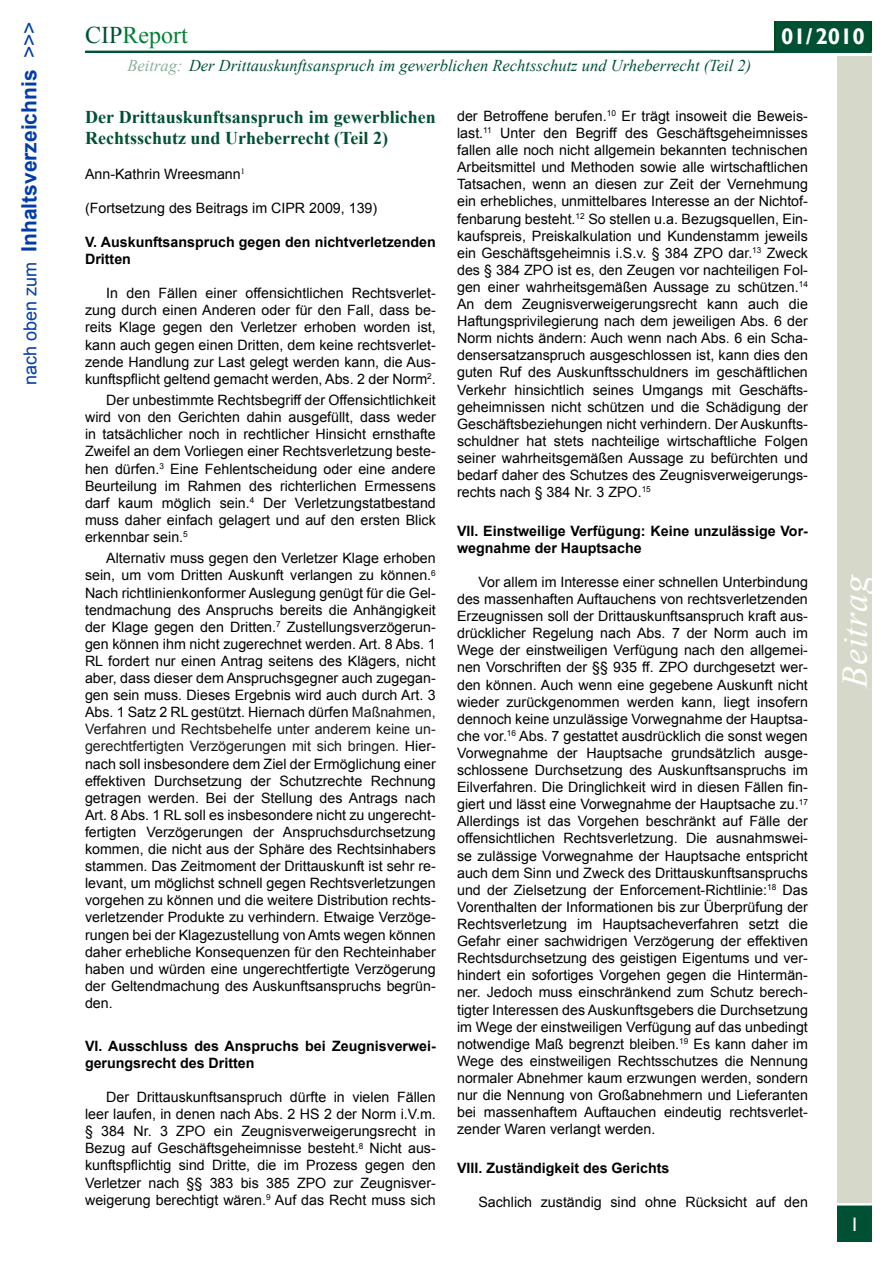
<style>
.page{position:relative;width:893px;height:1263px;background:#fff}
.page>*{position:absolute;margin:0;border:0;box-sizing:border-box;transform-origin:0 0}
.t1{font:italic 36px "Times New Roman";color:#fff}
.t2{font:24px "Times New Roman";color:#008035}
.t3{font:700 22.5px "Gill Sans";color:#fff}
.t4{font:700 21px "Arial";color:#003da9}
.t5{font:19.5px "Gill Sans";color:#fff}
.t6{font:700 18px/21.6px "Times New Roman";color:#005133}
.t7{font:italic 16.5px "Times New Roman";color:#005133}
.t8{font:14.25px/17.1px "Arial";color:#000;text-align:justify}
.t9{font:700 14.25px/17.1px "Arial";color:#000}
.s1{font-weight:400;font-size:18px}
.s2{font-weight:400}
.s3{color:#005133}
.s4{color:#8bae9c}
.s5{color:#1a1818}
</style>
<div class="page">
<div style="left:838px;top:56px;width:34px;height:1147px;background:#d6d9ca"></div>
<div style="left:774px;top:21px;width:98px;height:30px;background:#004a20"></div>
<div style="left:838px;top:1205px;width:34px;height:37px;background:#005133"></div>
<div style="left:776px;top:21px;width:94px;height:30px;background:#005133"></div>
<hr style="left:85px;top:51px;width:787px;height:2px;background:#005133">
<h3 class="t4" style="left:15px;top:385px;width:365px;rotate:-90deg"><span class="s1">nach oben zum</span> Inhaltsverzeichnis <span class="s2">&gt;&gt;&gt;</span></h3>
<h2 class="t2" style="left:85px;top:19px;width:104px"><span class="s3">CIP</span>Report</h2>
<h3 class="t3" style="left:781px;top:23px;width:85px">01/ 2010</h3>
<p class="t7" style="left:128px;top:54px;width:625px"><span class="s4">Beitrag:</span> Der Drittauskunftsanspruch im gewerblichen Rechtsschutz und Urheberrecht (Teil 2)</p>
<p class="t6" style="left:85px;top:105px;width:352px">Der Drittauskunftsanspruch im gewerblichen<br>Rechtsschutz und Urheberrecht (Teil 2)</p>
<p class="t8" style="left:85px;top:165px;width:161px">Ann-Kathrin Wreesmann<sup>1</sup></p>
<p class="t8" style="left:85px;top:199px;width:294px">(Fortsetzung des Beitrags im CIPR 2009, 139)</p>
<p class="t9" style="left:85px;top:234px;width:352px">V. Auskunftsanspruch gegen den nichtverletzenden<br>Dritten</p>
<p class="t8" style="left:85px;top:285px;width:352px;text-indent:21px">In den Fällen einer offensichtlichen Rechtsverlet&shy;zung durch einen Anderen oder für den Fall, dass be&shy;reits Klage gegen den Verletzer erhoben worden ist, kann auch gegen einen Dritten, dem keine rechtsverlet&shy;zende Handlung zur Last gelegt werden kann, die Aus&shy;kunftspflicht geltend gemacht werden, Abs. 2 der Norm<sup>2</sup>.</p>
<p class="t8" style="left:85px;top:392px;width:352px;text-indent:21px">Der unbestimmte Rechtsbegriff der Offensichtlichkeit wird von den Gerichten dahin ausgefüllt, dass weder in tatsächlicher noch in rechtlicher Hinsicht ernsthafte Zweifel an dem Vorliegen einer Rechtsverletzung beste&shy;hen dürfen.<sup>3</sup> Eine Fehlentscheidung oder eine andere Beurteilung im Rahmen des richterlichen Ermessens darf kaum möglich sein.<sup>4</sup> Der Verletzungstatbestand muss daher einfach gelagert und auf den ersten Blick erkennbar sein.<sup>5</sup></p>
<p class="t8" style="left:85px;top:550px;width:352px;text-indent:21px">Alternativ muss gegen den Verletzer Klage erhoben sein, um vom Dritten Auskunft verlangen zu können.<sup>6<br></sup>Nach richtlinienkonformer Auslegung genügt für die Gel&shy;tendmachung des Anspruchs bereits die Anhängigkeit der Klage gegen den Dritten.<sup>7</sup> Zustellungsverzögerun&shy;gen können ihm nicht zugerechnet werden. Art. 8 Abs. 1<br>RL fordert nur einen Antrag seitens des Klägers, nicht aber, dass dieser dem Anspruchsgegner auch zugegan&shy;gen sein muss. Dieses Ergebnis wird auch durch Art. 3<br>Abs. 1 Satz 2 RL gestützt. Hiernach dürfen <span class="s5">Maßnahmen, Verfahren und Rechtsbehelfe unter anderem keine un&shy;gerechtfertigten Verzögerungen mit sich bringen.</span> Hier&shy;nach soll insbesondere dem Ziel der Ermöglichung einer effektiven Durchsetzung der Schutzrechte Rechnung getragen werden. Bei der Stellung des Antrags nach Art. 8 Abs. 1 RL soll es insbesondere nicht zu ungerecht&shy;fertigten Verzögerungen der Anspruchsdurchsetzung kommen, die nicht aus der Sphäre des Rechtsinhabers stammen. Das Zeitmoment der Drittauskunft ist sehr re&shy;levant, um möglichst schnell gegen Rechtsverletzungen vorgehen zu können und die weitere Distribution rechts&shy;verletzender Produkte zu verhindern. Etwaige Verzöge&shy;rungen bei der Klagezustellung von Amts wegen können daher erhebliche Konsequenzen für den Rechteinhaber haben und würden eine ungerechtfertigte Verzögerung der Geltendmachung des Auskunftsanspruchs begrün&shy;den.</p>
<p class="t9" style="left:85px;top:1037px;width:352px">VI. Ausschluss des Anspruchs bei Zeugnisverwei&shy;gerungsrecht des Dritten</p>
<p class="t8" style="left:85px;top:1088px;width:352px;text-indent:21px">Der Drittauskunftsanspruch dürfte in vielen Fällen leer laufen, in denen nach Abs. 2 HS 2 der Norm i.V.m. § 384 Nr. 3 ZPO ein Zeugnisverweigerungsrecht in Bezug auf Geschäftsgeheimnisse besteht.<sup>8</sup> Nicht aus&shy;kunftspflichtig sind Dritte, die im Prozess gegen den Verletzer nach §§ 383 bis 385 ZPO zur Zeugnisver&shy;weigerung berechtigt wären.<sup>9</sup> Auf das Recht muss sich</p>
<p class="t8" style="left:457px;top:108px;width:352px">der Betroffene berufen.<sup>10</sup> Er trägt insoweit die Beweis&shy;last.<sup>11</sup> Unter den Begriff des Geschäftsgeheimnisses fallen alle noch nicht allgemein bekannten technischen Arbeitsmittel und Methoden sowie alle wirtschaftlichen Tatsachen, wenn an diesen zur Zeit der Vernehmung ein erhebliches, unmittelbares Interesse an der Nichtof&shy;fenbarung besteht.<sup>12</sup> So stellen u.a. Bezugsquellen, Ein&shy;kaufspreis, Preiskalkulation und Kundenstamm jeweils ein Geschäftsgeheimnis i.S.v. § 384 ZPO dar.<sup>13</sup> Zweck des § 384 ZPO ist es, den Zeugen vor nachteiligen Fol&shy;gen einer wahrheitsgemäßen Aussage zu schützen.<sup>14<br></sup>An dem Zeugnisverweigerungsrecht kann auch die Haftungsprivilegierung nach dem jeweiligen Abs. 6 der Norm nichts ändern: Auch wenn nach Abs. 6 ein Scha&shy;densersatzanspruch ausgeschlossen ist, kann dies den guten Ruf des Auskunftsschuldners im geschäftlichen Verkehr hinsichtlich seines Umgangs mit Geschäfts&shy;geheimnissen nicht schützen und die Schädigung der Geschäftsbeziehungen nicht verhindern. Der Auskunfts&shy;schuldner hat stets nachteilige wirtschaftliche Folgen seiner wahrheitsgemäßen Aussage zu befürchten und bedarf daher des Schutzes des Zeugnisverweigerungs&shy;rechts nach § 384 Nr. 3 ZPO.<sup>15</sup></p>
<p class="t9" style="left:457px;top:523px;width:352px">VII. Einstweilige Verfügung: Keine unzulässige Vor&shy;wegnahme der Hauptsache</p>
<p class="t8" style="left:457px;top:573px;width:352px;text-indent:21px">Vor allem im Interesse einer schnellen Unterbindung des massenhaften Auftauchens von rechtsverletzenden Erzeugnissen soll der Drittauskunftsanspruch kraft aus&shy;drücklicher Regelung nach Abs. 7 der Norm auch im Wege der einstweiligen Verfügung nach den allgemei&shy;nen Vorschriften der §§ 935 ff. ZPO durchgesetzt wer&shy;den können. Auch wenn eine gegebene Auskunft nicht wieder zurückgenommen werden kann, liegt insofern dennoch keine unzulässige Vorwegnahme der Hauptsa&shy;che vor.<sup>16</sup> Abs. 7 gestattet ausdrücklich die sonst wegen Vorwegnahme der Hauptsache grundsätzlich ausge&shy;schlossene Durchsetzung des Auskunftsanspruchs im Eilverfahren. Die Dringlichkeit wird in diesen Fällen fin&shy;giert und lässt eine Vorwegnahme der Hauptsache zu.<sup>17<br></sup>Allerdings ist das Vorgehen beschränkt auf Fälle der offensichtlichen Rechtsverletzung. Die ausnahmswei&shy;se zulässige Vorwegnahme der Hauptsache entspricht auch dem Sinn und Zweck des Drittauskunftsanspruchs und der Zielsetzung der Enforcement-Richtlinie:<sup>18</sup> Das Vorenthalten der Informationen bis zur Überprüfung der Rechtsverletzung im Hauptsacheverfahren setzt die Gefahr einer sachwidrigen Verzögerung der effektiven Rechtsdurchsetzung des geistigen Eigentums und ver&shy;hindert ein sofortiges Vorgehen gegen die Hintermän&shy;ner. Jedoch muss einschränkend zum Schutz berech&shy;tigter Interessen des Auskunftsgebers die Durchsetzung im Wege der einstweiligen Verfügung auf das unbedingt notwendige Maß begrenzt bleiben.<sup>19</sup> Es kann daher im Wege des einstweiligen Rechtsschutzes die Nennung normaler Abnehmer kaum erzwungen werden, sondern nur die Nennung von Großabnehmern und Lieferanten bei massenhaftem Auftauchen eindeutig rechtsverlet&shy;zender Waren verlangt werden.</p>
<p class="t9" style="left:457px;top:1159px;width:214px">VIII. Zuständigkeit des Gerichts</p>
<p class="t8" style="left:478px;top:1193px;width:331px">Sachlich zuständig sind ohne Rücksicht auf den</p>
<h1 class="t1" style="left:830px;top:688px;width:116px;rotate:-90deg">Beitrag</h1>
<h3 class="t5" style="left:850px;top:1213px;width:11px">1</h3>
</div>
